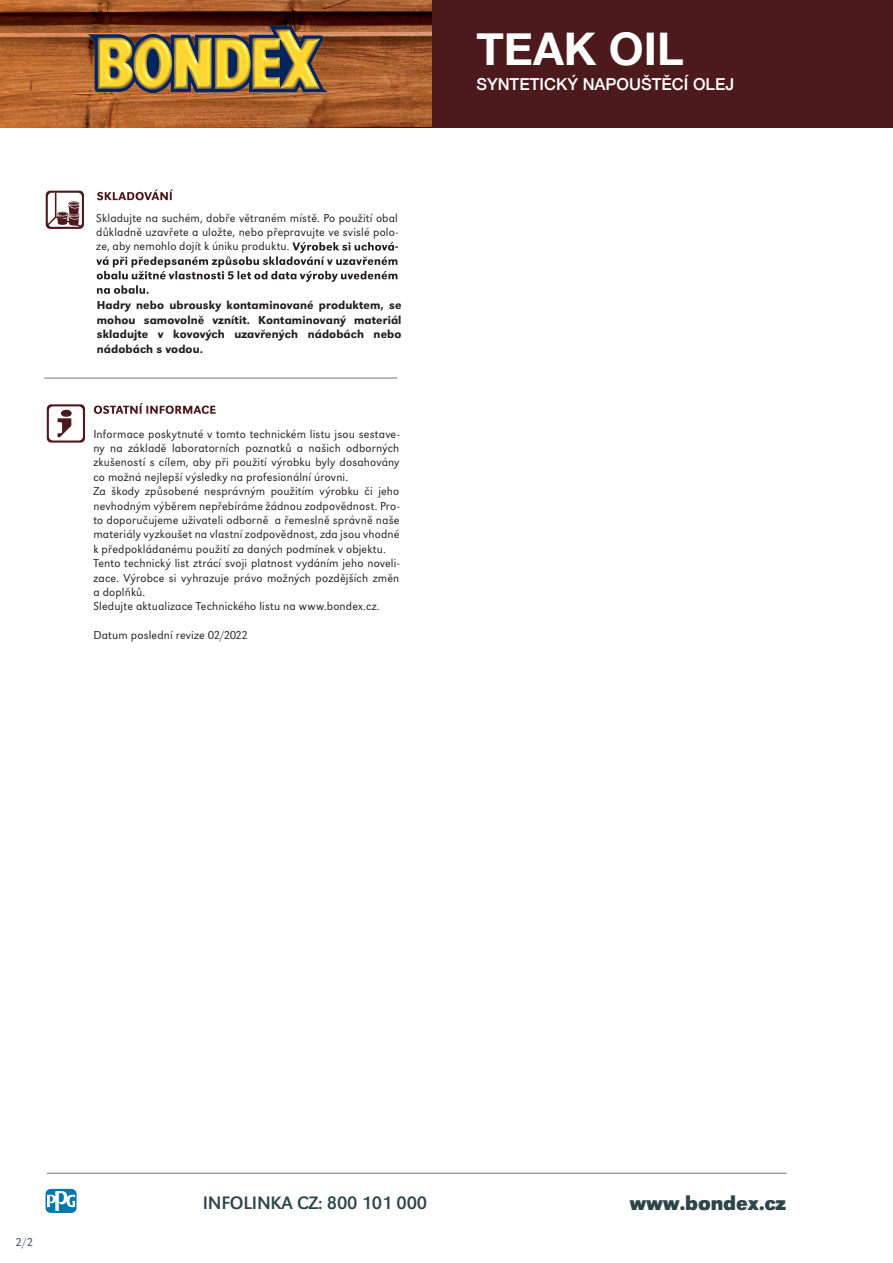
<style>
.page{position:relative;width:893px;height:1263px;background:#fff}
.page>*{position:absolute;margin:0;border:0;box-sizing:border-box;transform-origin:0 0}
.t1{font:700 45px "Helvetica Neue";color:#fff}
.t2{font:700 20.85px "URW Grotesk TCE";letter-spacing:-.01em;color:#2d454a}
.t3{font:18.75px "URW Grotesk TCE";letter-spacing:-.01em;color:#2d454a}
.t4{font:500 16.5px "Helvetica Neue";color:#fff}
.t5{font:300 12px/14.4px "URW Grotesk TCE";letter-spacing:.01em;color:#231f20;text-align:justify}
.t6{font:500 12px/14.4px "URW Grotesk TCE";letter-spacing:.01em;color:#231f20;text-align:justify}
.t7{font:300 12px "URW Grotesk TCE";color:#2d454a}
</style>
<div class="page">
<hr style="left:44px;top:378px;width:353px;height:1px;background:#727477">
<img style="left:0;top:0;width:433px;height:128px">
<svg style="left:47px;top:404px;width:38px;height:39px"></svg>
<div style="left:433px;top:0;width:460px;height:128px;background:#4c1a1c"></div>
<img style="left:88px;top:26px;width:240px;height:67px">
<svg style="left:46px;top:191px;width:38px;height:38px"></svg>
<svg style="left:44px;top:1188px;width:34px;height:26px"></svg>
<svg style="left:46px;top:1189px;width:31px;height:24px"></svg>
<svg style="left:47px;top:1190px;width:28px;height:21px"></svg>
<hr style="left:47px;top:1173px;width:740px;height:1px;background:#727477">
<svg style="left:97px;top:189px;width:76px;height:11px"></svg>
<svg style="left:96px;top:242px;width:301px;height:52px"></svg>
<svg style="left:94px;top:403px;width:122px;height:11px"></svg>
<p class="t5" style="left:96px;top:210px;width:303px">Skladujte na suchém, dobře větraném místě. Po použití obal důkladně uzavřete a uložte, nebo přepravujte ve svislé polo&shy;ze, aby nemohlo dojít k úniku produktu.</p>
<p class="t6" style="left:395px;top:239px;width:4px">-</p>
<p class="t6" style="left:97px;top:298px;width:306px">Hadry nebo ubrousky kontaminované produktem, se mohou samovolně vznítit. Kontaminovaný materiál skladujte v kovových uzavřených nádobách nebo nádobách s vodou.</p>
<p class="t5" style="left:93px;top:426px;width:308px;text-align:left">Informace poskytnuté v tomto technickém listu jsou sestave&shy;ny na základě laboratorních poznatků a našich odborných zkušeností s cílem, aby při použití výrobku byly dosahovány co možná nejlepší výsledky na profesionální úrovni.<br>Za škody způsobené nesprávným použitím výrobku či jeho nevhodným výběrem nepřebíráme žádnou zodpovědnost. Pro&shy;to doporučujeme uživateli odborně a řemeslně správně naše materiály vyzkoušet na vlastní zodpovědnost, zda jsou vhodné k předpokládanému použití za daných podmínek v objektu.<br>Tento technický list ztrácí svoji platnost vydáním jeho noveli&shy;zace. Výrobce si vyhrazuje právo možných pozdějších změn a doplňků.<br>Sledujte aktualizace Technického listu na www.bondex.cz.</p>
<p class="t5" style="left:93px;top:628px;width:156px">Datum poslední revize 02/2022</p>
<h1 class="t1" style="left:476px;top:13px;width:209px">TEAK OIL</h1>
<h3 class="t4" style="left:476px;top:71px;width:259px">SYNTETICKÝ NAPOUŠTĚCÍ OLEJ</h3>
<p class="t7" style="left:16px;top:1235px;width:19px">2/2</p>
<h3 class="t3" style="left:203px;top:1192px;width:226px">INFOLINKA CZ: 800 101 000</h3>
<h2 class="t2" style="left:629px;top:1190px;width:158px">www.bondex.cz</h2>
</div>
